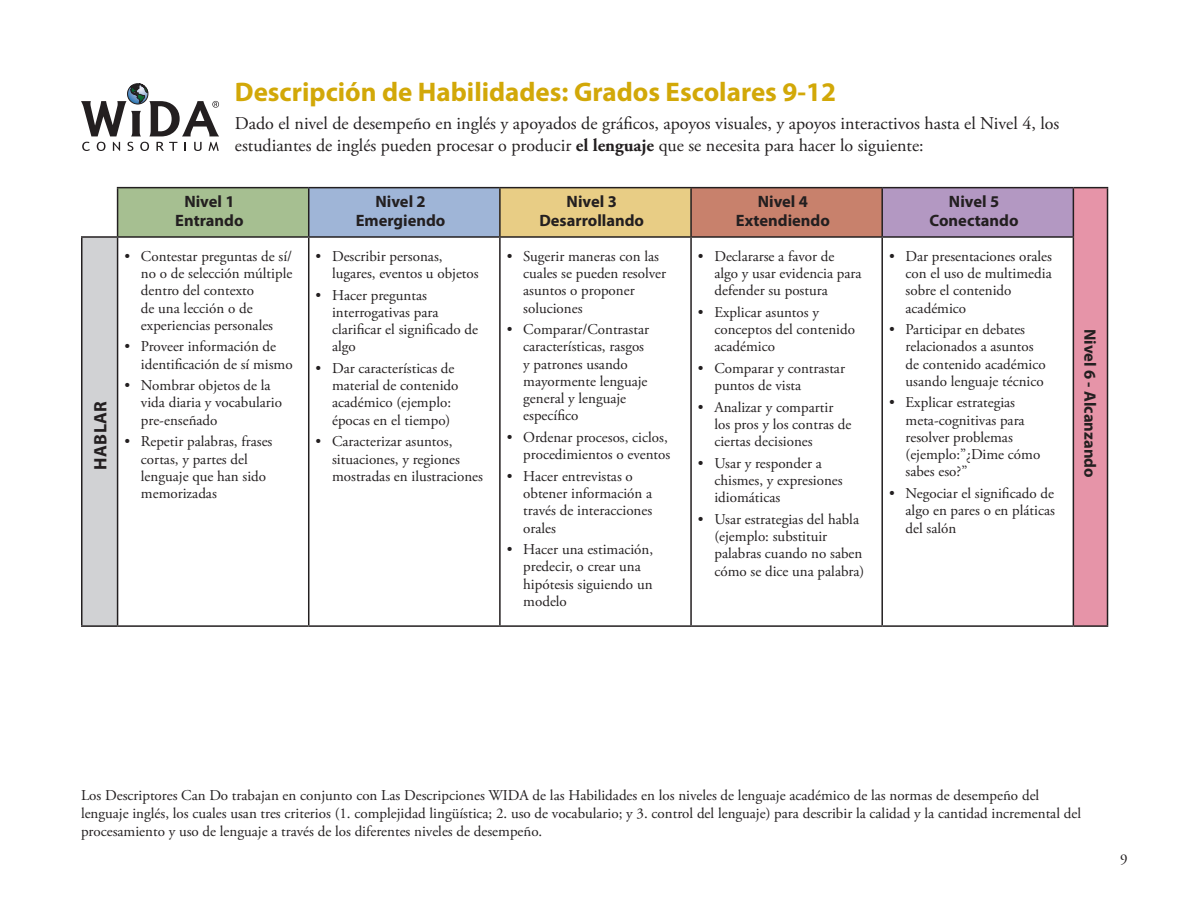
<style>
.page{position:relative;width:1188px;height:918px;background:#fff}
.page>*{position:absolute;margin:0;border:0;box-sizing:border-box;transform-origin:0 0}
.subhead{font:700 27px "Myriad Pro";color:#d2a808}
.subhead-2{font:18px/21.6px "Adobe Garamond Pro";color:#231f20}
.t1{font:700 18px "Myriad Pro";letter-spacing:.02em;color:#231f20}
.t2{font:700 16.5px "Myriad Pro";color:#231f20}
.spanish_bullets{font:15px/17.2px "Adobe Garamond Pro";color:#231f20}
.body{font:15px/18px "Adobe Garamond Pro";color:#231f20}
.s1{font-weight:700}
</style>
<div class="page">
<svg style="left:82px;top:142px;width:8px;height:9px"></svg>
<svg style="left:97px;top:142px;width:9px;height:9px"></svg>
<svg style="left:113px;top:142px;width:7px;height:9px"></svg>
<svg style="left:127px;top:142px;width:6px;height:9px"></svg>
<svg style="left:140px;top:142px;width:9px;height:9px"></svg>
<svg style="left:156px;top:142px;width:21px;height:9px"></svg>
<svg style="left:194px;top:142px;width:8px;height:9px"></svg>
<svg style="left:208px;top:142px;width:11px;height:9px"></svg>
<svg style="left:81px;top:84px;width:138px;height:52px"></svg>
<div style="left:118px;top:188px;width:191px;height:49px;background:#a6bf91"></div>
<div style="left:309px;top:188px;width:191px;height:49px;background:#9fb5d7"></div>
<div style="left:500px;top:188px;width:191px;height:49px;background:#e8cd85"></div>
<div style="left:691px;top:188px;width:191px;height:49px;background:#c8816c"></div>
<div style="left:882px;top:188px;width:191px;height:49px;background:#b398c2"></div>
<div style="left:1073px;top:188px;width:35px;height:438px;background:#e694a8"></div>
<div style="left:82px;top:237px;width:36px;height:389px;background:#d1d2d4"></div>
<hr style="left:309px;top:187px;width:191px;height:1px;background:#231f20">
<hr style="left:500px;top:187px;width:191px;height:1px;background:#231f20">
<hr style="left:499px;top:188px;width:2px;height:48px;background:#231f20">
<hr style="left:691px;top:187px;width:191px;height:1px;background:#231f20">
<hr style="left:690px;top:188px;width:2px;height:48px;background:#231f20">
<hr style="left:882px;top:187px;width:191px;height:1px;background:#231f20">
<hr style="left:881px;top:188px;width:2px;height:48px;background:#231f20">
<hr style="left:1073px;top:187px;width:35px;height:1px;background:#231f20">
<hr style="left:1073px;top:188px;width:1px;height:48px;background:#231f20">
<hr style="left:1107px;top:188px;width:1px;height:49px;background:#231f20">
<hr style="left:81px;top:238px;width:1px;height:387px;background:#231f20">
<hr style="left:118px;top:236px;width:191px;height:2px;background:#231f20">
<hr style="left:117px;top:238px;width:1px;height:387px;background:#231f20">
<hr style="left:309px;top:236px;width:191px;height:2px;background:#231f20">
<hr style="left:308px;top:238px;width:1px;height:387px;background:#231f20">
<hr style="left:500px;top:236px;width:191px;height:2px;background:#231f20">
<hr style="left:499px;top:238px;width:2px;height:387px;background:#231f20">
<hr style="left:691px;top:236px;width:191px;height:2px;background:#231f20">
<hr style="left:690px;top:238px;width:2px;height:387px;background:#231f20">
<hr style="left:882px;top:236px;width:192px;height:2px;background:#231f20">
<hr style="left:881px;top:238px;width:2px;height:387px;background:#231f20">
<hr style="left:1073px;top:238px;width:1px;height:387px;background:#231f20">
<hr style="left:1107px;top:237px;width:1px;height:388px;background:#231f20">
<hr style="left:81px;top:625px;width:37px;height:2px;background:#231f20">
<hr style="left:118px;top:625px;width:191px;height:2px;background:#231f20">
<hr style="left:309px;top:625px;width:191px;height:2px;background:#231f20">
<hr style="left:500px;top:625px;width:191px;height:2px;background:#231f20">
<hr style="left:691px;top:625px;width:191px;height:2px;background:#231f20">
<hr style="left:882px;top:625px;width:191px;height:2px;background:#231f20">
<hr style="left:1073px;top:625px;width:35px;height:2px;background:#231f20">
<hr style="left:117px;top:187px;width:192px;height:1px;background:#231f20">
<hr style="left:117px;top:188px;width:1px;height:48px;background:#231f20">
<hr style="left:308px;top:188px;width:1px;height:48px;background:#231f20">
<hr style="left:81px;top:236px;width:37px;height:2px;background:#231f20">
<p class="t1" style="left:89px;top:470px;width:70px;rotate:-90deg">HABLAR</p>
<p class="subhead" style="left:235px;top:75px;width:603px">Descripción de Habilidades: Grados Escolares 9-12</p>
<p class="subhead-2" style="left:235px;top:113px;width:826px">Dado el nivel de desempeño en inglés y apoyados de gráficos, apoyos visuales, y apoyos interactivos hasta el Nivel 4, los estudiantes de inglés pueden procesar o producir <span class="s1">el lenguaje</span> que se necesita para hacer lo siguiente:</p>
<p class="t2" style="left:184px;top:191px;width:52px">Nivel 1</p>
<p class="t2" style="left:175px;top:210px;width:70px">Entrando</p>
<p class="spanish_bullets" style="left:141px;top:248px;width:153px;text-indent:-16px">• Contestar preguntas de sí/ no o de selección múltiple dentro del contexto<br>de una lección o de experiencias personales</p>
<p class="spanish_bullets" style="left:141px;top:339px;width:153px;text-indent:-16px">• Proveer información de identificación de sí mismo</p>
<p class="spanish_bullets" style="left:141px;top:377px;width:143px;text-indent:-16px">• Nombrar objetos de la vida diaria y vocabulario pre-enseñado</p>
<p class="spanish_bullets" style="left:141px;top:433px;width:133px;text-indent:-16px">• Repetir palabras, frases cortas, y partes del lenguaje que han sido memorizadas</p>
<p class="t2" style="left:376px;top:191px;width:52px">Nivel 2</p>
<p class="t2" style="left:356px;top:210px;width:91px">Emergiendo</p>
<p class="spanish_bullets" style="left:332px;top:248px;width:148px;text-indent:-16px">• Describir personas, lugares, eventos u objetos</p>
<p class="spanish_bullets" style="left:332px;top:287px;width:147px;text-indent:-16px">• Hacer preguntas interrogativas para clarificar el significado de algo</p>
<p class="spanish_bullets" style="left:332px;top:360px;width:128px;text-indent:-16px">• Dar características de material de contenido académico (ejemplo: épocas en el tiempo)</p>
<p class="spanish_bullets" style="left:332px;top:433px;width:152px;text-indent:-16px">• Caracterizar asuntos, situaciones, y regiones mostradas en ilustraciones</p>
<p class="t2" style="left:567px;top:191px;width:52px">Nivel 3</p>
<p class="t2" style="left:539px;top:210px;width:106px">Desarrollando</p>
<p class="spanish_bullets" style="left:523px;top:248px;width:144px;text-indent:-16px">• Sugerir maneras con las cuales se pueden resolver asuntos o proponer soluciones</p>
<p class="spanish_bullets" style="left:523px;top:321px;width:127px;text-indent:-16px">• Comparar/Contrastar características, rasgos y patrones usando mayormente lenguaje general y lenguaje específico</p>
<p class="spanish_bullets" style="left:507px;top:429px;width:165px;text-align:right">• Ordenar procesos, ciclos, procedimientos o eventos</p>
<p class="spanish_bullets" style="left:523px;top:468px;width:131px;text-indent:-16px">• Hacer entrevistas o obtener información a través de interacciones orales</p>
<p class="spanish_bullets" style="left:523px;top:541px;width:131px;text-indent:-16px">• Hacer una estimación, predecir, o crear una hipótesis siguiendo un modelo</p>
<p class="t2" style="left:758px;top:191px;width:52px">Nivel 4</p>
<p class="t2" style="left:736px;top:210px;width:96px">Extendiendo</p>
<p class="spanish_bullets" style="left:714px;top:248px;width:149px;text-indent:-16px">• Declararse a favor de algo y usar evidencia para defender su postura</p>
<p class="spanish_bullets" style="left:714px;top:304px;width:142px;text-indent:-16px">• Explicar asuntos y conceptos del contenido académico</p>
<p class="spanish_bullets" style="left:714px;top:360px;width:132px;text-indent:-16px">• Comparar y contrastar puntos de vista</p>
<p class="spanish_bullets" style="left:714px;top:399px;width:138px;text-indent:-16px">• Analizar y compartir los pros y los contras de ciertas decisiones</p>
<p class="spanish_bullets" style="left:714px;top:455px;width:130px;text-indent:-16px">• Usar y responder a chismes, y expresiones idiomáticas</p>
<p class="spanish_bullets" style="left:714px;top:511px;width:151px;text-indent:-16px">• Usar estrategias del habla (ejemplo: substituir palabras cuando no saben cómo se dice una palabra)</p>
<p class="t2" style="left:949px;top:191px;width:52px">Nivel 5</p>
<p class="t2" style="left:930px;top:210px;width:90px">Conectando</p>
<p class="spanish_bullets" style="left:906px;top:248px;width:148px;text-indent:-16px">• Dar presentaciones orales con el uso de multimedia sobre el contenido académico</p>
<p class="spanish_bullets" style="left:906px;top:321px;width:142px;text-indent:-16px">• Participar en debates relacionados a asuntos de contenido académico usando lenguaje técnico</p>
<p class="spanish_bullets" style="left:906px;top:395px;width:136px;text-indent:-16px">• Explicar estrategias meta-cognitivas para resolver problemas (ejemplo:”¿Dime cómo sabes eso?”</p>
<p class="spanish_bullets" style="left:906px;top:485px;width:151px;text-align:justify;text-indent:-16px">• Negociar el significado de algo en pares o en pláticas del salón</p>
<p class="t2" style="left:1101px;top:329px;width:150px;rotate:90deg">Nivel 6 - Alcanzando</p>
<p class="body" style="left:81px;top:786px;width:1002px">Los Descriptores Can Do trabajan en conjunto con Las Descripciones WIDA de las Habilidades en los niveles de lenguaje académico de las normas de desempeño del lenguaje inglés, los cuales usan tres criterios (1. complejidad lingüística; 2. uso de vocabulario; y 3. control del lenguaje) para describir la calidad y la cantidad incremental del procesamiento y uso de lenguaje a través de los diferentes niveles de desempeño.</p>
<p class="body" style="left:1120px;top:851px;width:9px">9</p>
</div>
